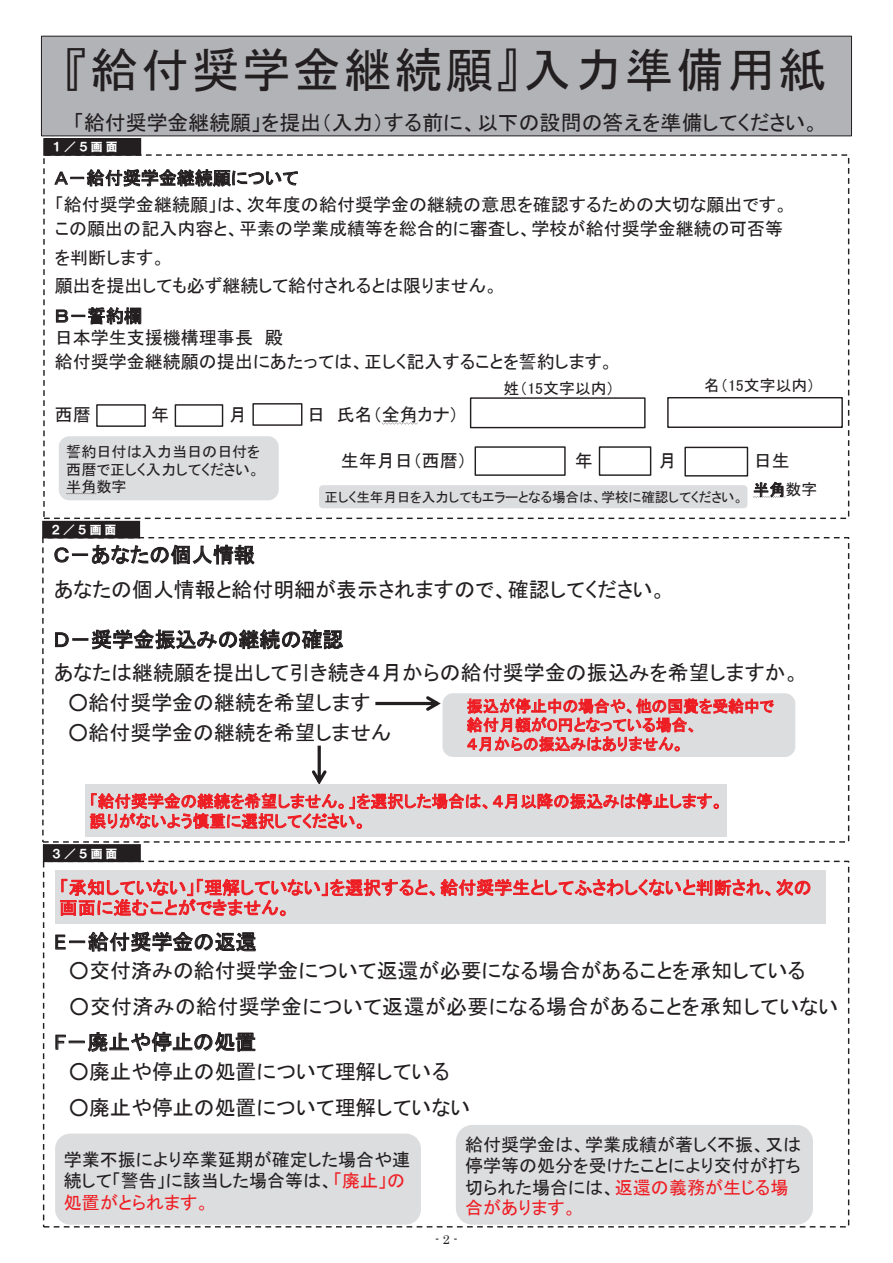
<style>
.page{position:relative;width:893px;height:1263px;background:#fff}
.page>*{position:absolute;margin:0;border:0;box-sizing:border-box;transform-origin:0 0}
.t1{font:47.85px "MS P Gothic";letter-spacing:.06em;color:#231f20}
.t2{font:20.85px/34.5px "MS P Gothic";color:#231f20}
.t3{font:18px/21.6px "MS P Gothic";color:#231f20}
.t4{font:18px/20.1px "MS P Gothic";color:#ee1d23}
.t5{font:16.65px "MS P Gothic";letter-spacing:-.005em;color:#ee1d23}
.t6{font:16.5px "MS P Gothic";color:#ee1d23}
.t7{font:15.9px/18.9px "MS P Gothic";color:#ee1d23}
.t8{font:15.9px "MS P Gothic";color:#231f20}
.t9{font:15.15px/17.5px "MS P Gothic";color:#231f20;text-align:justify}
.t10{font:13.65px "MS P Gothic";letter-spacing:-.01em;color:#231f20}
.t11{font:12.75px "Century";color:#231f20}
.t12{font:11.85px "HGP Soei Kakugothic UB";letter-spacing:.245em;color:#fff}
.s1{color:#ee1d23}
</style>
<div class="page">
<div style="left:442px;top:693px;width:353px;height:64px;background:#dcdddf;border-radius:11px"></div>
<svg style="left:467px;top:698px;width:307px;height:54px"></svg>
<div style="left:41px;top:36px;width:810px;height:100px;background:#b2b3b7"></div>
<div style="left:41px;top:36px;width:811px;height:100px;border:1px solid #231f20"></div>
<svg style="left:54px;top:169px;width:244px;height:18px"></svg>
<svg style="left:56px;top:307px;width:85px;height:18px"></svg>
<svg style="left:382px;top:422px;width:36px;height:2px"></svg>
<div style="left:44px;top:139px;width:97px;height:16px;background:#231f20"></div>
<div style="left:43px;top:138px;width:98px;height:18px;border:1px solid #231f20"></div>
<svg style="left:54px;top:544px;width:201px;height:21px"></svg>
<svg style="left:55px;top:629px;width:288px;height:21px"></svg>
<div style="left:43px;top:521px;width:97px;height:17px;background:#231f20"></div>
<svg style="left:55px;top:1032px;width:200px;height:20px"></svg>
<div style="left:43px;top:845px;width:97px;height:16px;background:#231f20"></div>
<div style="left:43px;top:844px;width:98px;height:18px;border:1px solid #231f20"></div>
<div style="left:96px;top:404px;width:50px;height:23px;border:1px solid #231f20"></div>
<div style="left:175px;top:404px;width:48px;height:23px;border:1px solid #231f20"></div>
<div style="left:252px;top:403px;width:50px;height:23px;border:1px solid #231f20"></div>
<div style="left:470px;top:397px;width:176px;height:31px;border:1px solid #231f20"></div>
<div style="left:475px;top:446px;width:91px;height:30px;border:1px solid #231f20"></div>
<div style="left:599px;top:446px;width:52px;height:30px;border:1px solid #231f20"></div>
<div style="left:684px;top:447px;width:64px;height:30px;border:1px solid #231f20"></div>
<svg style="left:753px;top:482px;width:32px;height:16px"></svg>
<div style="left:319px;top:485px;width:428px;height:23px;background:#dcdddf;border-radius:4px"></div>
<div style="left:59px;top:436px;width:220px;height:64px;background:#dcdddf;border-radius:11px"></div>
<svg style="left:66px;top:493px;width:30px;height:1px"></svg>
<div style="left:55px;top:870px;width:771px;height:53px;background:#dcdddf"></div>
<svg style="left:55px;top:878px;width:755px;height:74px"></svg>
<div style="left:456px;top:1125px;width:357px;height:100px;background:#dcdddf;border-radius:17px"></div>
<div style="left:55px;top:1133px;width:366px;height:92px;background:#dcdddf;border-radius:15px"></div>
<div style="left:667px;top:397px;width:176px;height:31px;border:1px solid #231f20"></div>
<svg style="left:375px;top:696px;width:66px;height:15px"></svg>
<svg style="left:312px;top:746px;width:15px;height:39px"></svg>
<div style="left:85px;top:785px;width:642px;height:52px;background:#dcdddf"></div>
<svg style="left:90px;top:793px;width:629px;height:36px"></svg>
<h1 class="t1" style="left:63px;top:46px;width:764px">『給付奨学金継続願』入力準備用紙</h1>
<p class="t2" style="left:74px;top:105px;width:747px">「給付奨学金継続願」を提出（入力）する前に、以下の設問の答えを準備してください。</p>
<p class="t3" style="left:55px;top:165px;width:735px;line-height:26.2px">Ａ－給付奨学金継続願について<br>「給付奨学金継続願」は、次年度の給付奨学金の継続の意思を確認するための大切な願出です。</p>
<p class="t3" style="left:55px;top:214px;width:730px;line-height:28.5px">この願出の記入内容と、平素の学業成績等を総合的に審査し、学校が給付奨学金継続の可否等を判断します。<br>願出を提出しても必ず継続して給付されるとは限りません。</p>
<p class="t3" style="left:55px;top:305px;width:229px">Ｂ－誓約欄<br>日本学生支援機構理事長 殿</p>
<p class="t3" style="left:55px;top:351px;width:560px">給付奨学金継続願の提出にあたっては、正しく記入することを誓約します。</p>
<p class="t3" style="left:55px;top:404px;width:38px">西暦</p>
<p class="t3" style="left:151px;top:404px;width:19px">年</p>
<p class="t3" style="left:229px;top:404px;width:19px">月</p>
<p class="t3" style="left:307px;top:404px;width:153px">日 氏名（全角カナ）</p>
<p class="t3" style="left:341px;top:449px;width:128px">生年月日（西暦）</p>
<p class="t3" style="left:575px;top:449px;width:19px">年</p>
<p class="t3" style="left:658px;top:449px;width:19px">月</p>
<p class="t3" style="left:754px;top:449px;width:37px">日生</p>
<p class="t12" style="left:52px;top:141px;width:67px">１／５画面</p>
<p class="t8" style="left:504px;top:380px;width:112px">姓（15文字以内）</p>
<p class="t8" style="left:704px;top:378px;width:112px">名（15文字以内）</p>
<p class="t9" style="left:66px;top:443px;width:196px">誓約日付は入力当日の日付を西暦で正しく入力してください。半角数字</p>
<p class="t10" style="left:324px;top:490px;width:494px">正しく生年月日を入力してもエラーとなる場合は、学校に確認してください。 <sup>半角数字</sup></p>
<p class="t12" style="left:51px;top:524px;width:67px">２／５画面</p>
<p class="t2" style="left:54px;top:537px;width:614px">Ｃ－あなたの個人情報<br>あなたの個人情報と給付明細が表示されますので、確認してください。</p>
<p class="t2" style="left:54px;top:623px;width:747px;line-height:33.5px">Ｄ－奨学金振込みの継続の確認<br>あなたは継続願を提出して引き続き４月からの給付奨学金の振込みを希望しますか。</p>
<p class="t2" style="left:68px;top:685px;width:304px">○給付奨学金の継続を希望します</p>
<p class="t2" style="left:68px;top:715px;width:325px">○給付奨学金の継続を希望しません</p>
<p class="t7" style="left:467px;top:696px;width:309px">振込が停止中の場合や、他の国費を受給中で給付月額が０円となっている場合、<br>４月からの振込みはありません。</p>
<p class="t5" style="left:89px;top:793px;width:635px">「給付奨学金の継続を希望しません。」を選択した場合は、４月以降の振込みは停止します。</p>
<p class="t6" style="left:89px;top:813px;width:278px">誤りがないよう慎重に選択してください。</p>
<p class="t12" style="left:52px;top:847px;width:67px">３／５画面</p>
<p class="t4" style="left:59px;top:877px;width:754px">「承知していない」「理解していない」を選択すると、給付奨学生としてふさわしくないと判断され、次の画面に進むことができません。</p>
<p class="t2" style="left:54px;top:924px;width:204px">E－給付奨学金の返還</p>
<p class="t2" style="left:68px;top:953px;width:739px">○交付済みの給付奨学金について返還が必要になる場合があることを承知している</p>
<p class="t2" style="left:54px;top:988px;width:785px;line-height:35.7px;text-indent:14px">○交付済みの給付奨学金について返還が必要になる場合があることを承知していない<br>F－廃止や停止の処置</p>
<p class="t2" style="left:68px;top:1054px;width:383px">○廃止や停止の処置について理解している</p>
<p class="t2" style="left:68px;top:1090px;width:403px">○廃止や停止の処置について理解していない</p>
<p class="t3" style="left:64px;top:1148px;width:348px">学業不振により卒業延期が確定した場合や連続して「警告」に該当した場合等は、<span class="s1">「廃止」の処置がとられます。</span></p>
<p class="t11" style="left:435px;top:1229px;width:24px">- 2 -</p>
<p class="t3" style="left:465px;top:1133px;width:338px;line-height:21.1px">給付奨学金は、学業成績が著しく不振、又は停学等の処分を受けたことにより交付が打ち切られた場合には、<span class="s1">返還の義務が生じる場合があります。</span></p>
</div>
